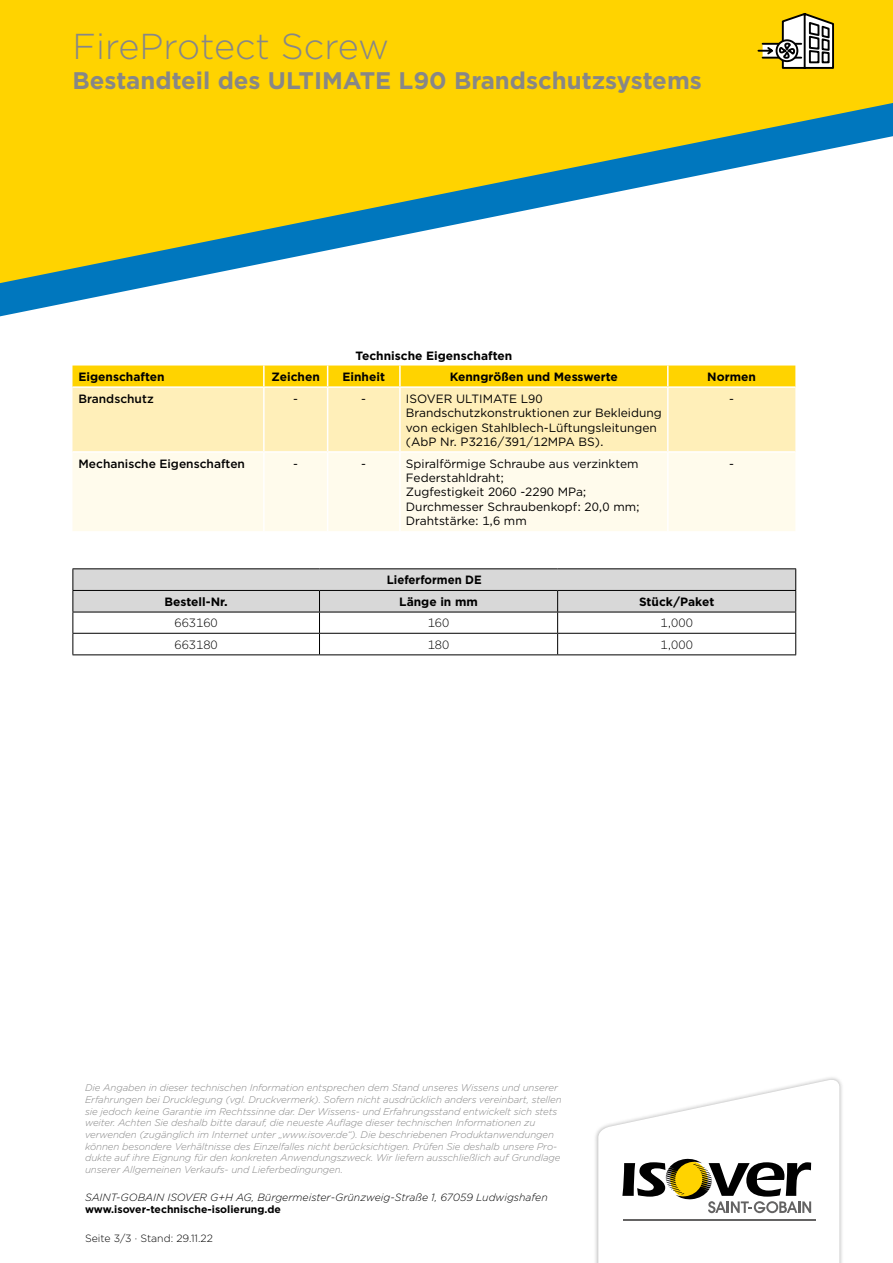
<style>
.page{position:relative;width:893px;height:1263px;background:#fff}
.page>*{position:absolute;margin:0;border:0;box-sizing:border-box;transform-origin:0 0}
.t1{font:300 36px "Gotham";color:#878787}
.t2{font:700 24px "Gotham";color:#878787}
.t3{font:12px/14.4px "Gotham";color:#000}
.t4{font:700 12px "Gotham";color:#000}
.t5{font:500 12px "Gotham";color:#000}
.t6{font:300 12px "Gotham";color:#000}
.t7{font:700 12px "Gotham";color:#000;scale:.95 1}
.t8{font:italic 300 10.5px "Gotham";color:#000}
.t9{font:700 10.5px "Gotham";color:#000}
.t10{font:300 10.5px "Gotham";color:#000}
.t11{font:italic 300 9.75px/11.7px "Gotham";letter-spacing:-.01em;color:#878787}
</style>
<div class="page">
<div style="left:594px;top:1075px;width:250px;height:188px;background:#000;opacity:.3"></div>
<svg style="left:598px;top:1078px;width:241px;height:185px"></svg>
<svg style="left:0;top:283px;width:165px;height:33px"></svg>
<div style="left:72px;top:388px;width:723px;height:63px;background:#ffefb9"></div>
<div style="left:73px;top:453px;width:722px;height:78px;background:#fffbec"></div>
<div style="left:72px;top:365px;width:723px;height:21px;background:#ffd300"></div>
<hr style="left:399px;top:365px;width:2px;height:21px;background:#fff">
<hr style="left:667px;top:365px;width:2px;height:21px;background:#fff">
<hr style="left:263px;top:388px;width:2px;height:63px;background:#fff">
<hr style="left:327px;top:388px;width:1px;height:63px;background:#fff">
<hr style="left:399px;top:388px;width:2px;height:63px;background:#fff">
<hr style="left:667px;top:388px;width:2px;height:63px;background:#fff">
<hr style="left:263px;top:453px;width:2px;height:78px;background:#fff">
<hr style="left:327px;top:453px;width:1px;height:78px;background:#fff">
<hr style="left:399px;top:453px;width:2px;height:78px;background:#fff">
<hr style="left:667px;top:453px;width:2px;height:78px;background:#fff">
<hr style="left:72px;top:654px;width:247px;height:1px;background:#000">
<hr style="left:319px;top:654px;width:239px;height:1px;background:#000">
<hr style="left:558px;top:654px;width:238px;height:1px;background:#000">
<hr style="left:72px;top:568px;width:247px;height:1px;background:#000">
<hr style="left:319px;top:568px;width:239px;height:1px;background:#000">
<hr style="left:558px;top:568px;width:238px;height:1px;background:#000">
<svg style="left:72px;top:569px;width:724px;height:85px"></svg>
<hr style="left:558px;top:612px;width:238px;height:1px;background:#000">
<svg style="left:0;top:0;width:893px;height:283px;fill:#ffd300"></svg>
<svg style="left:757px;top:13px;width:77px;height:56px"></svg>
<h1 class="t1" style="left:72px;top:23px;width:318px">FireProtect Screw</h1>
<h2 class="t2" style="left:72px;top:64px;width:631px">Bestandteil des ULTIMATE L90 Brandschutzsystems</h2>
<p class="t4" style="left:355px;top:347px;width:158px">Technische Eigenschaften</p>
<p class="t4" style="left:78px;top:369px;width:88px">Eigenschaften</p>
<p class="t4" style="left:272px;top:369px;width:50px">Zeichen</p>
<p class="t4" style="left:342px;top:369px;width:44px">Einheit</p>
<p class="t4" style="left:450px;top:369px;width:170px">Kenngrößen und Messwerte</p>
<p class="t4" style="left:707px;top:369px;width:50px">Normen</p>
<p class="t5" style="left:78px;top:391px;width:77px">Brandschutz</p>
<p class="t3" style="left:293px;top:391px;width:6px">-</p>
<p class="t3" style="left:361px;top:391px;width:6px">-</p>
<p class="t3" style="left:406px;top:391px;width:257px">ISOVER ULTIMATE L90<br>Brandschutzkonstruktionen zur Bekleidung von eckigen Stahlblech-Lüftungsleitungen (AbP Nr. P3216/391/12MPA BS).</p>
<p class="t3" style="left:729px;top:391px;width:6px">-</p>
<p class="t5" style="left:78px;top:455px;width:168px">Mechanische Eigenschaften</p>
<p class="t3" style="left:293px;top:456px;width:6px">-</p>
<p class="t3" style="left:361px;top:456px;width:6px">-</p>
<p class="t3" style="left:406px;top:456px;width:235px">Spiralförmige Schraube aus verzinktem<br>Federstahldraht;<br>Zugfestigkeit 2060 -2290 MPa;<br>Durchmesser Schraubenkopf: 20,0 mm;<br>Drahtstärke: 1,6 mm</p>
<p class="t3" style="left:729px;top:456px;width:6px">-</p>
<p class="t7" style="left:387px;top:572px;width:101px">Lieferformen DE</p>
<p class="t4" style="left:165px;top:594px;width:65px">Bestell-Nr.</p>
<p class="t4" style="left:399px;top:594px;width:80px">Länge in mm</p>
<p class="t4" style="left:639px;top:594px;width:77px">Stück/Paket</p>
<p class="t6" style="left:175px;top:615px;width:45px">663160</p>
<p class="t6" style="left:428px;top:615px;width:23px">160</p>
<p class="t6" style="left:660px;top:615px;width:34px">1,000</p>
<p class="t6" style="left:175px;top:637px;width:45px">663180</p>
<p class="t6" style="left:428px;top:637px;width:23px">180</p>
<p class="t6" style="left:660px;top:637px;width:34px">1,000</p>
<p class="t11" style="left:85px;top:1081px;width:478px">Die Angaben in dieser technischen Information entsprechen dem Stand unseres Wissens und unserer Erfahrungen bei Drucklegung (vgl. Druckvermerk). Sofern nicht ausdrücklich anders vereinbart, stellen sie jedoch keine Garantie im Rechtssinne dar. Der Wissens- und Erfahrungsstand entwickelt sich stets weiter. Achten Sie deshalb bitte darauf, die neueste Auflage dieser technischen Informationen zu verwenden (zugänglich im Internet unter „www.isover.de“). Die beschriebenen Produktanwendungen können besondere Verhältnisse des Einzelfalles nicht berücksichtigen. Prüfen Sie deshalb unsere Pro&shy;dukte auf ihre Eignung für den konkreten Anwendungszweck. Wir liefern ausschließlich auf Grundlage unserer Allgemeinen Verkaufs- und Lieferbedingungen.</p>
<p class="t8" style="left:85px;top:1190px;width:464px">SAINT-GOBAIN ISOVER G+H AG, Bürgermeister-Grünzweig-Straße 1, 67059 Ludwigshafen</p>
<p class="t10" style="left:85px;top:1231px;width:129px">Seite 3/3 · Stand: 29.11.22</p>
<p class="t9" style="left:85px;top:1202px;width:197px">www.isover-technische-isolierung.de</p>
</div>
